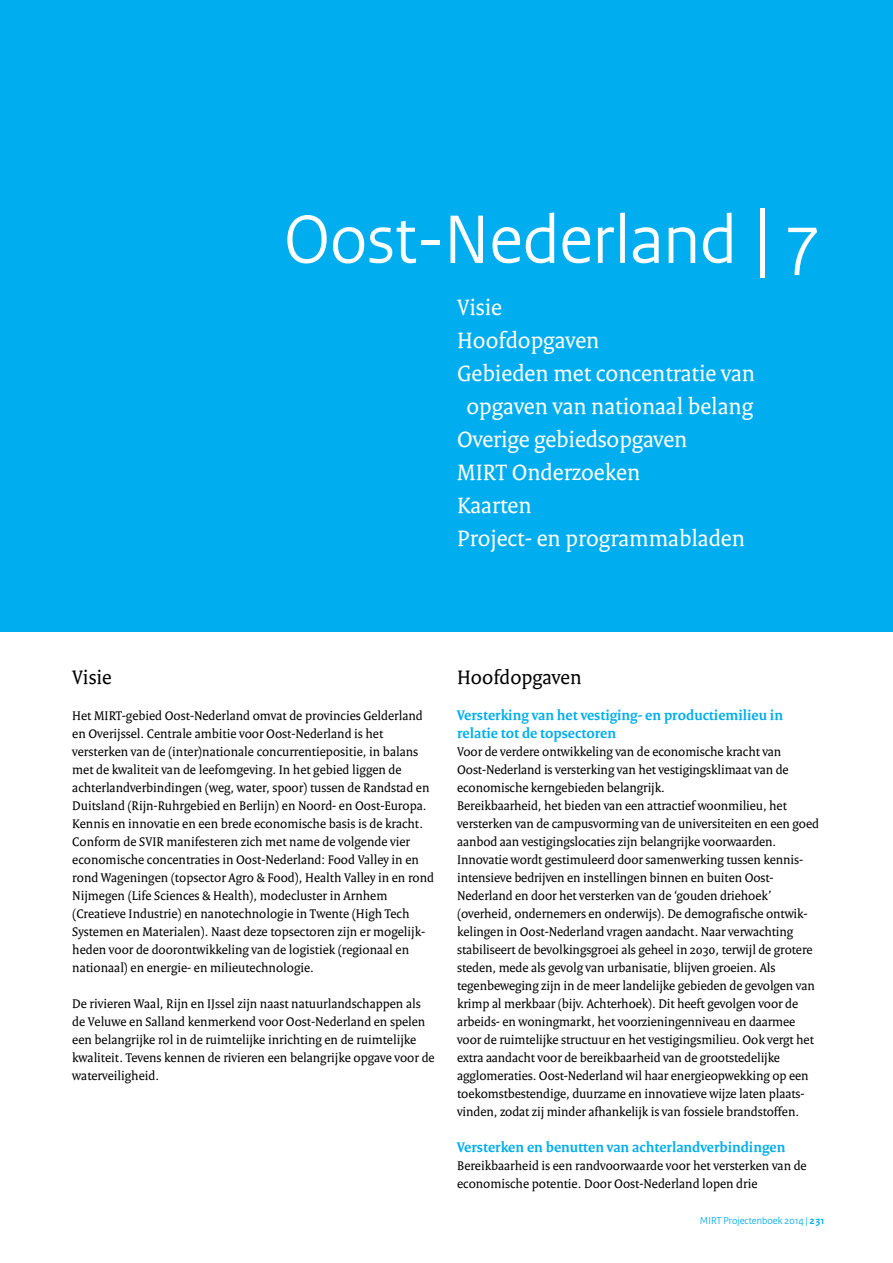
<style>
.page{position:relative;width:893px;height:1263px;background:#fff}
.page>*{position:absolute;margin:0;border:0;box-sizing:border-box;transform-origin:0 0}
.t1{font:72px "Rijksoverheid Sans";color:#fff}
.t2{font:24px "Rijksoverheid Serif";color:#fff}
.t3{font:21px "Rijksoverheid Serif";color:#000}
.t4{font:700 15px/18px "Rijksoverheid Serif";color:#00aeef}
.t5{font:13.5px/18px "Rijksoverheid Serif";letter-spacing:-.005em;color:#000}
.t6{font:10.5px "Rijksoverheid Sans";color:#00aeef}
.s1{font-size:84px}
.s2{font-weight:700}
</style>
<div class="page">
<div style="left:0;top:0;width:893px;height:631px;background:#00aeef"></div>
<h1 class="t1" style="left:284px;top:198px;width:538px">Oost-Nederland <span class="s1">|</span> 7</h1>
<h2 class="t2" style="left:457px;top:293px;width:47px">Visie</h2>
<h2 class="t2" style="left:457px;top:326px;width:144px">Hoofdopgaven</h2>
<h2 class="t2" style="left:457px;top:359px;width:299px">Gebieden met concentratie van</h2>
<h2 class="t2" style="left:466px;top:392px;width:288px">opgaven van nationaal belang</h2>
<h2 class="t2" style="left:457px;top:425px;width:232px">Overige gebiedsopgaven</h2>
<h2 class="t2" style="left:457px;top:458px;width:185px">MIRT Onderzoeken</h2>
<h2 class="t2" style="left:457px;top:491px;width:76px">Kaarten</h2>
<h2 class="t2" style="left:457px;top:524px;width:289px">Project- en programmabladen</h2>
<h3 class="t3" style="left:72px;top:665px;width:41px">Visie</h3>
<p class="t5" style="left:72px;top:707px;width:363px">Het MIRT-gebied Oost-Nederland omvat de provincies Gelderland en Overijssel. Centrale ambitie voor Oost-Nederland is het versterken van de (inter)nationale concurrentiepositie, in balans met de kwaliteit van de leefomgeving. In het gebied liggen de achterlandverbindingen (weg, water, spoor) tussen de Randstad en Duitsland (Rijn-Ruhrgebied en Berlijn) en Noord- en Oost-Europa.<br>Kennis en innovatie en een brede economische basis is de kracht.<br>Conform de SVIR manifesteren zich met name de volgende vier economische concentraties in Oost-Nederland: Food Valley in en rond Wageningen (topsector Agro &amp; Food), Health Valley in en rond Nijmegen (Life Sciences &amp; Health), modecluster in Arnhem (Creatieve Industrie) en nanotechnologie in Twente (High Tech Systemen en Materialen). Naast deze topsectoren zijn er mogelijk&shy;heden voor de doorontwikkeling van de logistiek (regionaal en nationaal) en energie- en milieutechnologie.</p>
<p class="t5" style="left:72px;top:995px;width:364px">De rivieren Waal, Rijn en IJssel zijn naast natuurlandschappen als de Veluwe en Salland kenmerkend voor Oost-Nederland en spelen een belangrijke rol in de ruimtelijke inrichting en de ruimtelijke kwaliteit. Tevens kennen de rivieren een belangrijke opgave voor de waterveiligheid.</p>
<h3 class="t3" style="left:457px;top:665px;width:126px">Hoofdopgaven</h3>
<p class="t4" style="left:457px;top:706px;width:327px">Versterking van het vestiging- en productiemilieu in relatie tot de topsectoren</p>
<p class="t5" style="left:457px;top:743px;width:363px">Voor de verdere ontwikkeling van de economische kracht van Oost-Nederland is versterking van het vestigingsklimaat van de economische kerngebieden belangrijk.<br>Bereikbaarheid, het bieden van een attractief woonmilieu, het versterken van de campusvorming van de universiteiten en een goed aanbod aan vestigingslocaties zijn belangrijke voorwaarden.<br>Innovatie wordt gestimuleerd door samenwerking tussen kennis&shy;intensieve bedrijven en instellingen binnen en buiten Oost-Nederland en door het versterken van de ‘gouden driehoek’ (overheid, ondernemers en onderwijs). De demografische ontwik&shy;kelingen in Oost-Nederland vragen aandacht. Naar verwachting stabiliseert de bevolkingsgroei als geheel in 2030, terwijl de grotere steden, mede als gevolg van urbanisatie, blijven groeien. Als tegenbeweging zijn in de meer landelijke gebieden de gevolgen van krimp al merkbaar (bijv. Achterhoek). Dit heeft gevolgen voor de arbeids- en woningmarkt, het voorzieningenniveau en daarmee voor de ruimtelijke structuur en het vestigingsmilieu. Ook vergt het extra aandacht voor de bereikbaarheid van de grootstedelijke agglomeraties. Oost-Nederland wil haar energieopwekking op een toekomstbestendige, duurzame en innovatieve wijze laten plaats&shy;vinden, zodat zij minder afhankelijk is van fossiele brandstoffen.</p>
<p class="t4" style="left:457px;top:1138px;width:330px">Versterken en benutten van achterlandverbindingen</p>
<p class="t5" style="left:457px;top:1157px;width:351px">Bereikbaarheid is een randvoorwaarde voor het versterken van de economische potentie. Door Oost-Nederland lopen drie</p>
<p class="t6" style="left:700px;top:1215px;width:126px">MIRT Projectenboek 2014 | <span class="s2">231</span></p>
</div>
